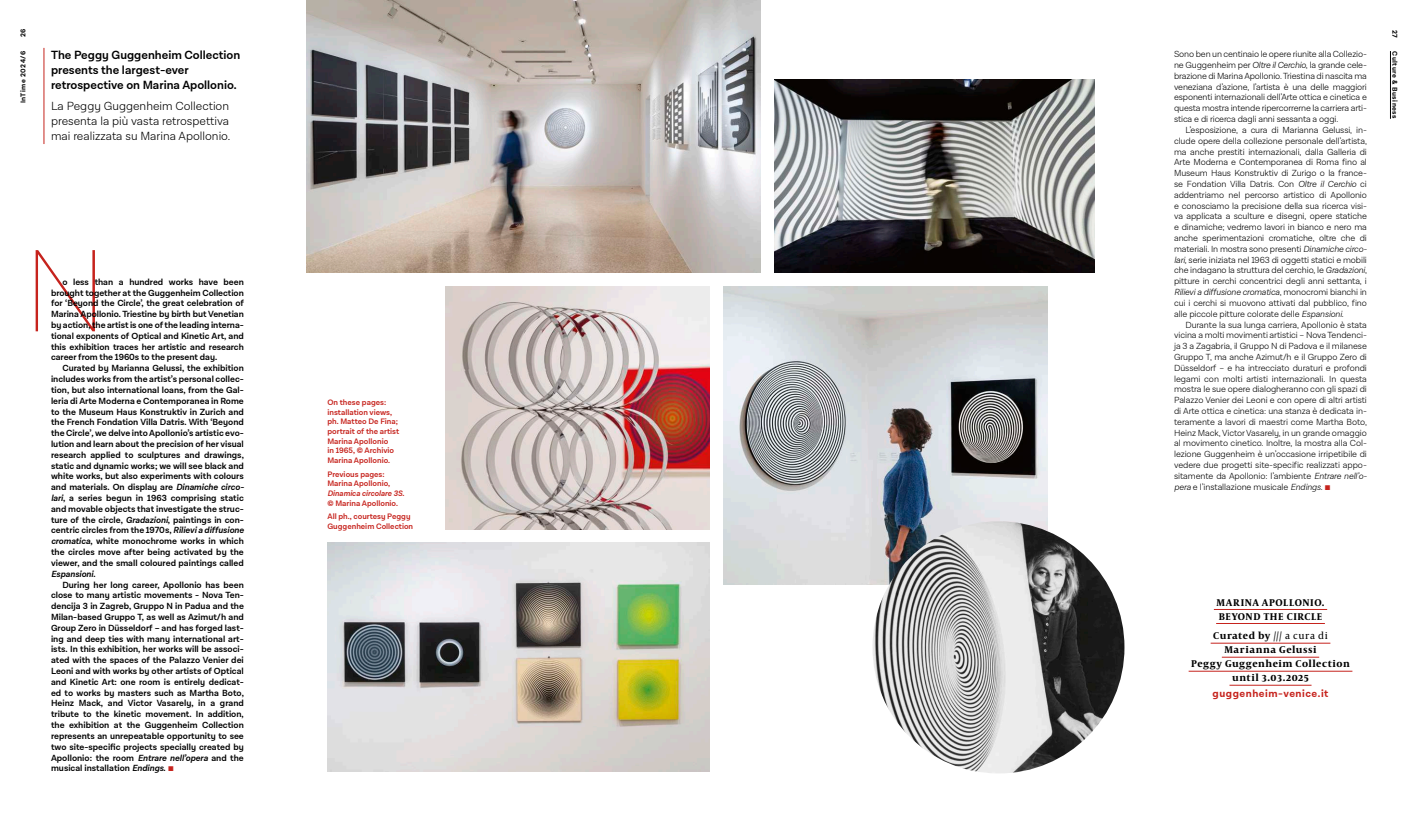
<style>
.page{position:relative;width:1418px;height:823px;background:#fff}
.page>*{position:absolute;margin:0;border:0;box-sizing:border-box;transform-origin:0 0}
.t1{font:300 12px/15px "Lota Grotesque Alt 3";color:#000;text-align:justify}
.t2{font:600 12px/15px "Lota Grotesque Alt 3";color:#000}
.t3{font:700 10.5px "Lota Grotesque Alt 3";letter-spacing:.05em;color:#c6231d}
.t4{font:700 10px/14px "Capitolium News 2";letter-spacing:.06em;color:#000}
.t5{font:600 9px/10.8px "Lota Grotesque Alt 3";color:#000;text-align:justify}
.t6{font:300 9px/10.8px "Lota Grotesque Alt 3";letter-spacing:-.01em;color:#000;text-align:justify}
.t7{font:600 8px/9.6px "Lota Grotesque Alt 3";color:#c6231d}
.t8{font:italic 600 8px "Lota Grotesque Alt 3";color:#c6231d}
.t9{font:700 7px "Lota Grotesque Alt 3";letter-spacing:.07em;color:#000}
.s1{font-style:italic}
.s2{font-family:"Lin Libertine O";font-weight:400;font-size:11px;color:#c6231d}
.s3{font-weight:400}
</style>
<div class="page">
<img style="left:307px;top:0;width:453px;height:272px">
<img style="left:327px;top:542px;width:382px;height:228px">
<img style="left:445px;top:286px;width:264px;height:242px">
<img style="left:723px;top:286px;width:324px;height:298px">
<img style="left:774px;top:80px;width:320px;height:192px">
<img style="left:872px;top:521px;width:252px;height:252px;border-radius:126px">
<svg style="left:36px;top:250px;width:59px;height:81px"></svg>
<hr style="left:1213px;top:608px;width:114px;height:1px;background:#c6231d">
<hr style="left:1216px;top:622px;width:108px;height:1px;background:#c6231d">
<hr style="left:1210px;top:642px;width:120px;height:1px;background:#c6231d">
<hr style="left:1221px;top:656px;width:98px;height:1px;background:#c6231d">
<hr style="left:1188px;top:670px;width:164px;height:1px;background:#c6231d">
<hr style="left:1229px;top:684px;width:82px;height:1px;background:#c6231d">
<hr style="left:44px;top:48px;width:1px;height:96px;background:#c6231d">
<hr style="left:1390px;top:51px;width:1px;height:68px;background:#000">
<p class="t9" style="left:19px;top:37px;width:10px;rotate:-90deg">26</p>
<p class="t9" style="left:1398px;top:30px;width:9px;rotate:90deg">27</p>
<p class="t9" style="left:1398px;top:51px;width:69px;rotate:90deg">Culture &amp; Business</p>
<h1 class="t2" style="left:51px;top:48px;width:191px">The Peggy Guggenheim Collection presents the largest-ever retrospective on Marina Apollonio.</h1>
<h1 class="t1" style="left:51px;top:99px;width:181px">La Peggy Guggenheim Collection presenta la più vasta retrospettiva mai realizzata su Marina Apollonio.</h1>
<p class="t6" style="left:1174px;top:49px;width:194px">Sono ben un centinaio le opere riunite alla Collezio&shy;ne Guggenheim per <span class="s1">Oltre il Cerchio</span>, la grande cele&shy;brazione di Marina Apollonio. Triestina di nascita ma veneziana d’azione, l’artista è una delle maggiori esponenti internazionali dell’Arte ottica e cinetica e questa mostra intende ripercorrerne la carriera arti&shy;stica e di ricerca dagli anni sessanta a oggi.</p>
<p class="t6" style="left:1174px;top:124px;width:194px;text-indent:11px">L’esposizione, a cura di Marianna Gelussi, in&shy;clude opere della collezione personale dell’artista, ma anche prestiti internazionali, dalla Galleria di Arte Moderna e Contemporanea di Roma fino al Museum Haus Konstruktiv di Zurigo o la france&shy;se Fondation Villa Datris. Con <span class="s1">Oltre il Cerchio</span> ci addentriamo nel percorso artistico di Apollonio e conosciamo la precisione della sua ricerca visi&shy;va applicata a sculture e disegni, opere statiche e dinamiche; vedremo lavori in bianco e nero ma anche sperimentazioni cromatiche, oltre che di materiali. In mostra sono presenti <span class="s1">Dinamiche circo&shy;lari,</span> serie iniziata nel 1963 di oggetti statici e mobili che indagano la struttura del cerchio, le <span class="s1">Gradazioni</span>, pitture in cerchi concentrici degli anni settanta, i <span class="s1">Rilievi a diffusione cromatica</span>, monocromi bianchi in cui i cerchi si muovono attivati dal pubblico, fino alle piccole pitture colorate delle <span class="s1">Espansioni</span>.</p>
<p class="t6" style="left:1174px;top:319px;width:194px;text-indent:11px">Durante la sua lunga carriera, Apollonio è stata vicina a molti movimenti artistici – Nova Tendenci&shy;ja 3 a Zagabria, il Gruppo N di Padova e il milanese Gruppo T, ma anche Azimut/h e il Gruppo Zero di Düsseldorf – e ha intrecciato duraturi e profondi legami con molti artisti internazionali. In questa mostra le sue opere dialogheranno con gli spazi di Palazzo Venier dei Leoni e con opere di altri artisti di Arte ottica e cinetica: una stanza è dedicata in&shy;teramente a lavori di maestri come Martha Boto, Heinz Mack, Victor Vasarely, in un grande omaggio al movimento cinetico. Inoltre, la mostra alla Col&shy;lezione Guggenheim è un’occasione irripetibile di vedere due progetti site-specific realizzati appo&shy;sitamente da Apollonio: l’ambiente <span class="s1">Entrare nell’o&shy;pera</span> e l’installazione musicale <span class="s1">Endings</span>. <span class="s2">■</span></p>
<p class="t9" style="left:19px;top:103px;width:54px;rotate:-90deg">InTime 2024/6</p>
<p class="t5" style="left:51px;top:276px;width:194px;text-indent:11px">o less than a hundred works have been brought together at the Guggenheim Collection for ‘Beyond the Circle’, the great celebration of Marina Apollonio. Triestine by birth but Venetian by action, the artist is one of the leading interna&shy;tional exponents of Optical and Kinetic Art, and this exhibition traces her artistic and research career from the 1960s to the present day.</p>
<p class="t5" style="left:51px;top:363px;width:194px;text-indent:11px">Curated by Marianna Gelussi, the exhibition includes works from the artist’s personal collec&shy;tion, but also international loans, from the Gal&shy;leria di Arte Moderna e Contemporanea in Rome to the Museum Haus Konstruktiv in Zurich and the French Fondation Villa Datris. With ‘Beyond the Circle’<span class="s1">,</span> we delve into Apollonio’s artistic evo&shy;lution and learn about the precision of her visual research applied to sculptures and drawings, static and dynamic works; we will see black and white works, but also experiments with colours and materials. On display are <span class="s1">Dinamiche circo‑ lari</span>, a series begun in 1963 comprising static and movable objects that investigate the struc&shy;ture of the circle, <span class="s1">Gradazioni</span>, paintings in con&shy;centric circles from the 1970s, <span class="s1">Rilievi a diffusione cromatica</span>, white monochrome works in which the circles move after being activated by the viewer, and the small coloured paintings called <span class="s1">Espansioni</span>.</p>
<p class="t5" style="left:51px;top:579px;width:194px;text-indent:11px">During her long career, Apollonio has been close to many artistic movements - Nova Ten&shy;dencija 3 in Zagreb, Gruppo N in Padua and the Milan-based Gruppo T, as well as Azimut/h and Group Zero in Düsseldorf – and has forged last&shy;ing and deep ties with many international art&shy;ists. In this exhibition, her works will be associ&shy;ated with the spaces of the Palazzo Venier dei Leoni and with works by other artists of Optical and Kinetic Art: one room is entirely dedicat&shy;ed to works by masters such as Martha Boto, Heinz Mack, and Victor Vasarely, in a grand tribute to the kinetic movement. In addition, the exhibition at the Guggenheim Collection represents an unrepeatable opportunity to see two site-specific projects specially created by Apollonio: the room <span class="s1">Entrare nell’opera</span> and the musical installation <span class="s1">Endings</span>. <span class="s2">■</span></p>
<p class="t7" style="left:327px;top:397px;width:73px">On these pages: installation views, ph. Matteo De Fina; portrait of the artist<br>Marina Apollonio<br>in 1965, © Archivio<br>Marina Apollonio.</p>
<p class="t7" style="left:327px;top:469px;width:64px">Previous pages:<br>Marina Apollonio,</p>
<p class="t8" style="left:327px;top:488px;width:78px">Dinamica circolare 3S.</p>
<p class="t7" style="left:327px;top:496px;width:85px;line-height:13.9px">© Marina Apollonio.<br>All ph., courtesy Peggy</p>
<p class="t7" style="left:327px;top:521px;width:87px">Guggenheim Collection</p>
<p class="t4" style="left:1216px;top:594px;width:110px">MARINA APOLLONIO.<br>BEYOND THE CIRCLE</p>
<p class="t4" style="left:1191px;top:628px;width:160px;text-align:center">Curated by <span class="s3">/// a cura di<br></span>Marianna Gelussi<br>Peggy Guggenheim Collection until 3.03.2025</p>
<p class="t3" style="left:1212px;top:686px;width:117px">guggenheim-venice.it</p>
</div>
